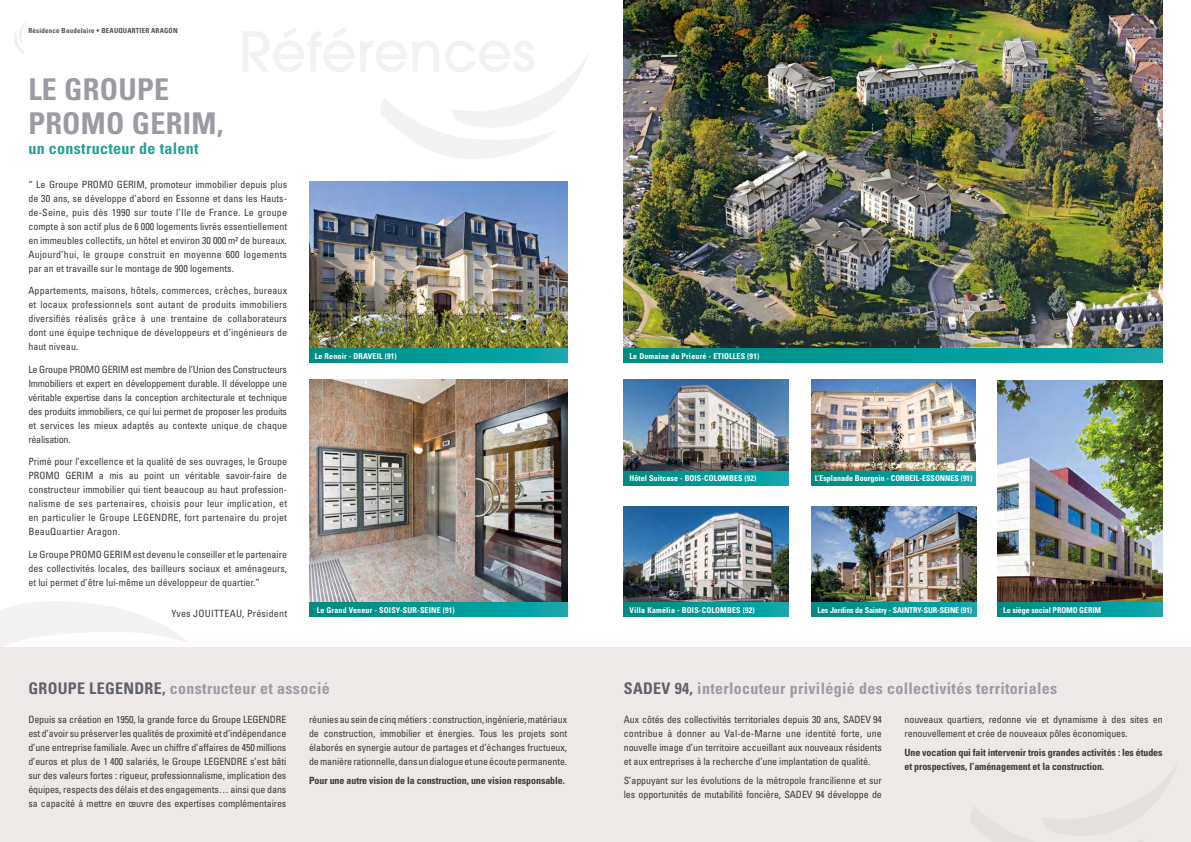
<style>
.page{position:relative;width:1191px;height:842px;background:#fff}
.page>*{position:absolute;margin:0;border:0;box-sizing:border-box;transform-origin:0 0}
.t1{font:700 condensed 30px/34px "Univers LT Std";letter-spacing:.01em;color:#9b9ba4}
.t2{font:700 condensed 16px "Univers LT Std";letter-spacing:.02em;color:#9b9ba4}
.t3{font:700 condensed 16px "Univers LT Std";letter-spacing:.02em;color:#279f97}
.t4{font:condensed 10px/14px "Univers LT Std";letter-spacing:-.01em;color:#3c3c3b;text-align:justify}
.t5{font:700 condensed 10px/14px "Univers LT Std";letter-spacing:-.01em;color:#3c3c3b}
.t6{font:condensed 10px "Univers LT Std";letter-spacing:.02em;color:#3c3c3b}
.t7{font:700 condensed 8px "Univers LT Std";letter-spacing:.01em;color:#fff}
.t8{font:700 condensed 8px "Univers LT Std";letter-spacing:-.015em;color:#fff}
.t9{font:700 condensed 8px "Univers LT Std";letter-spacing:-.01em;color:#fff}
.t10{font:700 condensed 7px "Univers LT Std";letter-spacing:.025em;color:#50535a}
.s1{color:#5f6269}
</style>
<div class="page">
<div style="left:0;top:647px;width:1191px;height:195px;background:#ece9e8"></div>
<svg style="left:0;top:601px;width:189px;height:46px"></svg>
<svg style="left:14px;top:23px;width:12px;height:31px"></svg>
<img style="left:309px;top:181px;width:258px;height:168px">
<img style="left:624px;top:0;width:538px;height:349px">
<img style="left:624px;top:380px;width:164px;height:91px">
<img style="left:624px;top:506px;width:164px;height:97px">
<img style="left:811px;top:380px;width:164px;height:91px">
<img style="left:812px;top:506px;width:164px;height:97px">
<img style="left:997px;top:381px;width:165px;height:222px">
<img style="left:309px;top:380px;width:258px;height:223px">
<svg style="left:812px;top:603px;width:164px;height:14px;background:#029996"></svg>
<svg style="left:997px;top:603px;width:165px;height:14px;background:#029996"></svg>
<svg style="left:624px;top:603px;width:164px;height:14px;background:#029996"></svg>
<svg style="left:309px;top:603px;width:258px;height:14px;background:#029997"></svg>
<svg style="left:309px;top:349px;width:258px;height:14px;background:#029997"></svg>
<svg style="left:624px;top:349px;width:538px;height:14px;background:#029997"></svg>
<svg style="left:811px;top:471px;width:164px;height:14px;background:#029996"></svg>
<svg style="left:624px;top:471px;width:164px;height:14px;background:#029996"></svg>
<svg style="left:380px;top:55px;width:208px;height:104px"></svg>
<p class="t10" style="left:28px;top:27px;width:151px">Résidence Baudelaire • BEAUQUARTIER ARAGON</p>
<h1 class="t1" style="left:28px;top:72px;width:196px">LE GROUPE<br>PROMO GERIM,</h1>
<h2 class="t3" style="left:28px;top:138px;width:172px">un constructeur de talent</h2>
<p class="t4" style="left:28px;top:177px;width:260px">“ Le Groupe PROMO GERIM, promoteur immobilier depuis plus de 30 ans, se développe d’abord en Essonne et dans les Hauts&shy;de-Seine, puis dès 1990 sur toute l’Ile de France. Le groupe compte à son actif plus de 6 000 logements livrés essentiellement en immeubles collectifs, un hôtel et environ 30 000 m² de bureaux.<br>Aujourd’hui, le groupe construit en moyenne 600 logements par an et travaille sur le montage de 900 logements.</p>
<p class="t4" style="left:28px;top:284px;width:260px">Appartements, maisons, hôtels, commerces, crèches, bureaux et locaux professionnels sont autant de produits immobiliers diversifiés réalisés grâce à une trentaine de collaborateurs dont une équipe technique de développeurs et d’ingénieurs de haut niveau.</p>
<p class="t4" style="left:28px;top:362px;width:260px">Le Groupe PROMO GERIM est membre de l’Union des Constructeurs Immobiliers et expert en développement durable. Il développe une véritable expertise dans la conception architecturale et technique des produits immobiliers, ce qui lui permet de proposer les produits et services les mieux adaptés au contexte unique de chaque réalisation.</p>
<p class="t4" style="left:28px;top:455px;width:260px">Primé pour l’excellence et la qualité de ses ouvrages, le Groupe PROMO GERIM a mis au point un véritable savoir-faire de constructeur immobilier qui tient beaucoup au haut profession&shy;nalisme de ses partenaires, choisis pour leur implication, et en particulier le Groupe LEGENDRE, fort partenaire du projet BeauQuartier Aragon.</p>
<p class="t4" style="left:28px;top:547px;width:260px">Le Groupe PROMO GERIM est devenu le conseiller et le partenaire des collectivités locales, des bailleurs sociaux et aménageurs, et lui permet d’être lui-même un développeur de quartier.”</p>
<p class="t6" style="left:171px;top:607px;width:117px">Yves JOUITTEAU, Président</p>
<p class="t7" style="left:315px;top:351px;width:84px">Le Renoir - DRAVEIL (91)</p>
<p class="t7" style="left:629px;top:351px;width:131px">Le Domaine du Prieuré - ETIOLLES (91)</p>
<p class="t7" style="left:629px;top:473px;width:128px">Hôtel Suitcase - BOIS-COLOMBES (92)</p>
<p class="t7" style="left:815px;top:473px;width:159px">L’Esplanade Bourgoin - CORBEIL-ESSONNES (91)</p>
<p class="t7" style="left:317px;top:605px;width:140px">Le Grand Veneur - SOISY-SUR-SEINE (91)</p>
<p class="t7" style="left:629px;top:605px;width:127px">Villa Kamélia - BOIS-COLOMBES (92)</p>
<p class="t8" style="left:817px;top:605px;width:156px">Les Jardins de Saintry - SAINTRY-SUR-SEINE (91)</p>
<p class="t9" style="left:1003px;top:605px;width:99px">Le siège social PROMO GERIM</p>
<h2 class="t2" style="left:28px;top:678px;width:303px"><span class="s1">GROUPE LEGENDRE,</span> constructeur et associé</h2>
<p class="t4" style="left:28px;top:712px;width:259px">Depuis sa création en 1950, la grande force du Groupe LEGENDRE est d’avoir su préserver les qualités de proximité et d’indépendance d’une entreprise familiale. Avec un chiffre d’affaires de 450 millions d’euros et plus de 1 400 salariés, le Groupe LEGENDRE s’est bâti sur des valeurs fortes : rigueur, professionnalisme, implication des équipes, respects des délais et des engagements… ainsi que dans sa capacité à mettre en œuvre des expertises complémentaires</p>
<p class="t4" style="left:309px;top:712px;width:259px">réunies au sein de cinq métiers : construction, ingénierie, matériaux de construction, immobilier et énergies. Tous les projets sont élaborés en synergie autour de partages et d’échanges fructueux, de manière rationnelle, dans un dialogue et une écoute permanente.</p>
<p class="t5" style="left:309px;top:774px;width:257px">Pour une autre vision de la construction, une vision responsable.</p>
<h2 class="t2" style="left:624px;top:678px;width:435px"><span class="s1">SADEV 94,</span> interlocuteur privilégié des collectivités territoriales</h2>
<p class="t4" style="left:624px;top:712px;width:259px">Aux côtés des collectivités territoriales depuis 30 ans, SADEV 94 contribue à donner au Val-de-Marne une identité forte, une nouvelle image d’un territoire accueillant aux nouveaux résidents et aux entreprises à la recherche d’une implantation de qualité.</p>
<p class="t4" style="left:624px;top:774px;width:259px">S’appuyant sur les évolutions de la métropole francilienne et sur les opportunités de mutabilité foncière, SADEV 94 développe de</p>
<p class="t4" style="left:904px;top:712px;width:259px">nouveaux quartiers, redonne vie et dynamisme à des sites en renouvellement et crée de nouveaux pôles économiques.</p>
<p class="t5" style="left:904px;top:746px;width:259px">Une vocation qui fait intervenir trois grandes activités : les études et prospectives, l’aménagement et la construction.</p>
</div>
